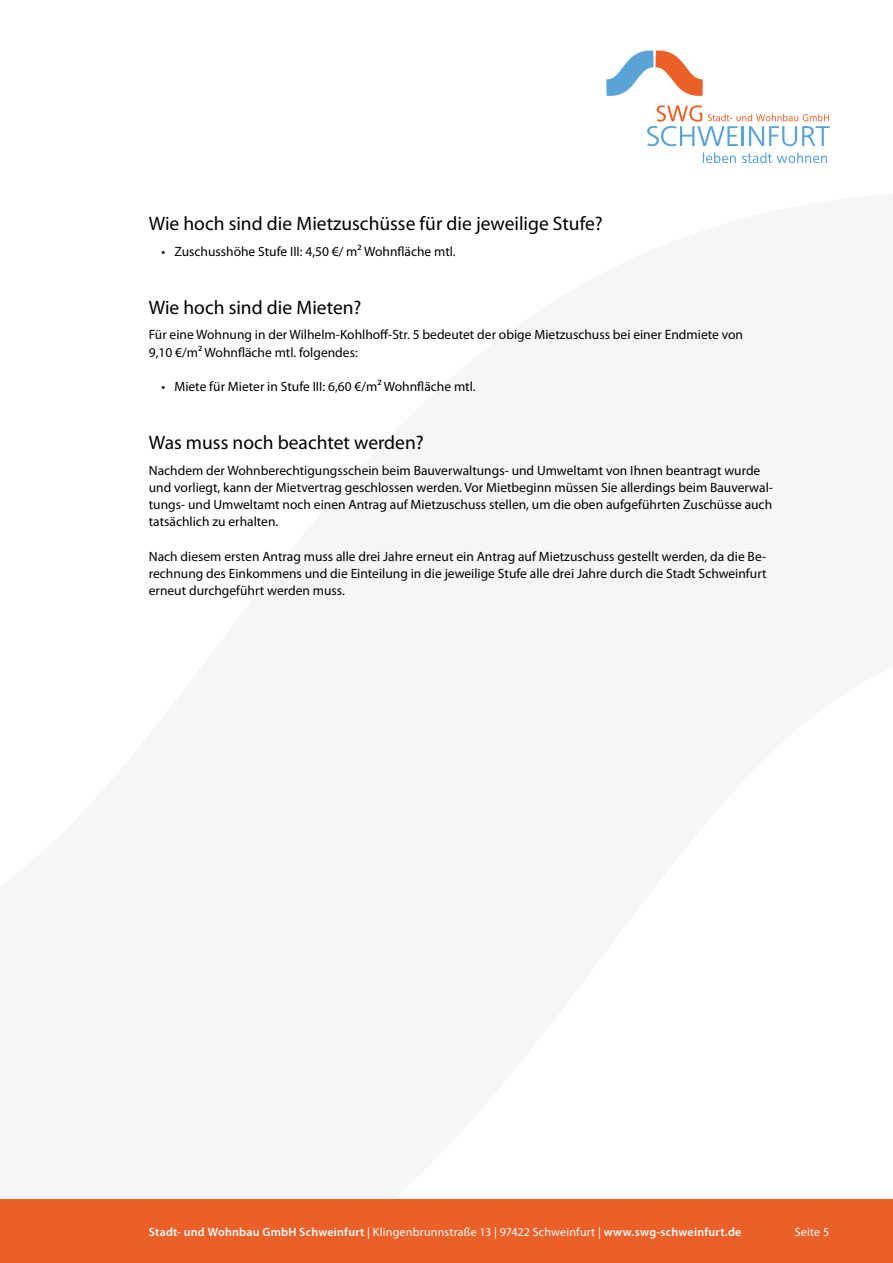
<style>
.page{position:relative;width:893px;height:1263px;background:#fff}
.page>*{position:absolute;margin:0;border:0;box-sizing:border-box;transform-origin:0 0}
.t1{font:19.5px "Myriad Pro";color:#000}
.t2{font:13.5px/17.2px "Myriad Pro";color:#000}
.t3{font:600 12px "Myriad Pro";letter-spacing:.02em;color:#fff}
.t4{font:12px "Myriad Pro";letter-spacing:.02em;color:#fff}
.s1{font-weight:400}
</style>
<div class="page">
<div style="left:0;top:1199px;width:893px;height:64px;background:#eb6029"></div>
<svg style="left:606px;top:50px;width:97px;height:46px"></svg>
<svg style="left:647px;top:105px;width:183px;height:58px"></svg>
<h1 class="t1" style="left:149px;top:212px;width:455px">Wie hoch sind die Mietzuschüsse für die jeweilige Stufe?</h1>
<p class="t2" style="left:162px;top:243px;width:296px">• Zuschusshöhe Stufe III: 4,50 €/ m² Wohnfläche mtl.</p>
<h1 class="t1" style="left:149px;top:295px;width:214px">Wie hoch sind die Mieten?</h1>
<p class="t2" style="left:149px;top:326px;width:596px">Für eine Wohnung in der Wilhelm-Kohlhoff-Str. 5 bedeutet der obige Mietzuschuss bei einer Endmiete von<br>9,10 €/m² Wohnfläche mtl. folgendes:</p>
<p class="t2" style="left:162px;top:378px;width:315px">• Miete für Mieter in Stufe III: 6,60 €/m² Wohnfläche mtl.</p>
<h1 class="t1" style="left:149px;top:430px;width:276px">Was muss noch beachtet werden?</h1>
<p class="t2" style="left:149px;top:461px;width:626px">Nachdem der Wohnberechtigungsschein beim Bauverwaltungs- und Umweltamt von Ihnen beantragt wurde und vorliegt, kann der Mietvertrag geschlossen werden. Vor Mietbeginn müssen Sie allerdings beim Bauverwal&shy;tungs- und Umweltamt noch einen Antrag auf Mietzuschuss stellen, um die oben aufgeführten Zuschüsse auch tatsächlich zu erhalten.</p>
<p class="t2" style="left:149px;top:547px;width:619px;text-align:justify">Nach diesem ersten Antrag muss alle drei Jahre erneut ein Antrag auf Mietzuschuss gestellt werden, da die Be&shy;rechnung des Einkommens und die Einteilung in die jeweilige Stufe alle drei Jahre durch die Stadt Schweinfurt erneut durchgeführt werden muss.</p>
<p class="t3" style="left:149px;top:1224px;width:594px">Stadt- und Wohnbau GmbH Schweinfurt <span class="s1">| Klingenbrunnstraße 13 | 97422 Schweinfurt |</span> www.swg-schweinfurt.de</p>
<p class="t4" style="left:795px;top:1225px;width:36px">Seite 5</p>
</div>
